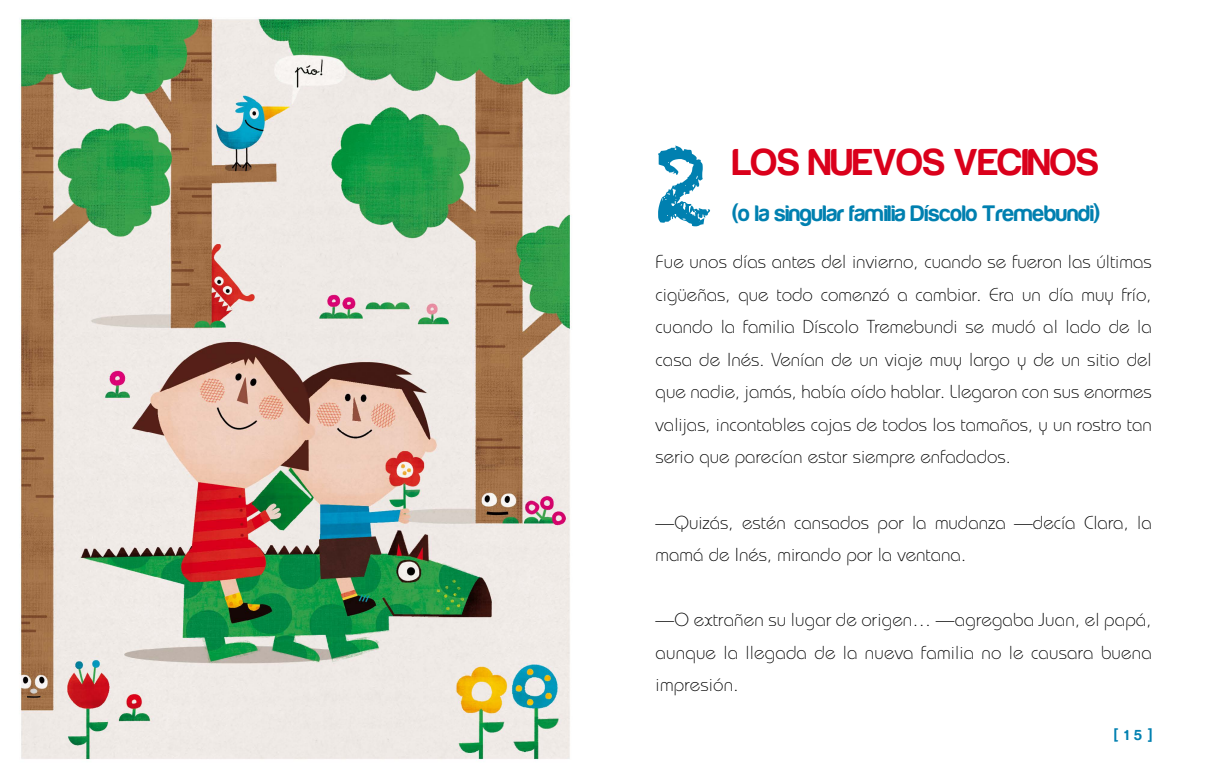
<style>
.page{position:relative;width:1205px;height:780px;background:#fff}
.page>*{position:absolute;margin:0;border:0;box-sizing:border-box;transform-origin:0 0}
.t1{font:107.12px "Chalkduster";color:#0080b0}
.t2{font:700 38.75px "Harabara";color:#da001b}
.t3{font:700 23.25px "Harabara";color:#0080b0}
.t4{font:300 18.75px/32.5px "Bauhaus Std";color:#000;text-align:justify}
.t5{font:700 15px "Harabara";color:#0080b0}
</style>
<div class="page">
<img style="left:20px;top:17px;width:551px;height:743px">
<h1 class="t1" style="left:653px;top:122px;width:62px">2</h1>
<h2 class="t2" style="left:733px;top:142px;width:368px">LOS NUEVOS VECINOS</h2>
<p class="t3" style="left:733px;top:201px;width:369px">(o la singular familia Díscolo Tremebundi)</p>
<p class="t4" style="left:656px;top:245px;width:498px">Fue unos días antes del invierno, cuando se fueron las últimas cigüeñas, que todo comenzó a cambiar. Era un día muy frío, cuando la familia Díscolo Tremebundi se mudó al lado de la casa de Inés. Venían de un viaje muy largo y de un sitio del que nadie, jamás, había oído hablar. Llegaron con sus enormes valijas, incontables cajas de todos los tamaños, y un rostro tan serio que parecían estar siempre enfadados.</p>
<p class="t4" style="left:656px;top:505px;width:498px">—Quizás, estén cansados por la mudanza —decía Clara, la mamá de Inés, mirando por la ventana.</p>
<p class="t4" style="left:656px;top:603px;width:498px">—O extrañen su lugar de origen… —agregaba Juan, el papá, aunque la llegada de la nueva familia no le causara buena impresión.</p>
<p class="t5" style="left:1114px;top:726px;width:39px">[15]</p>
</div>
